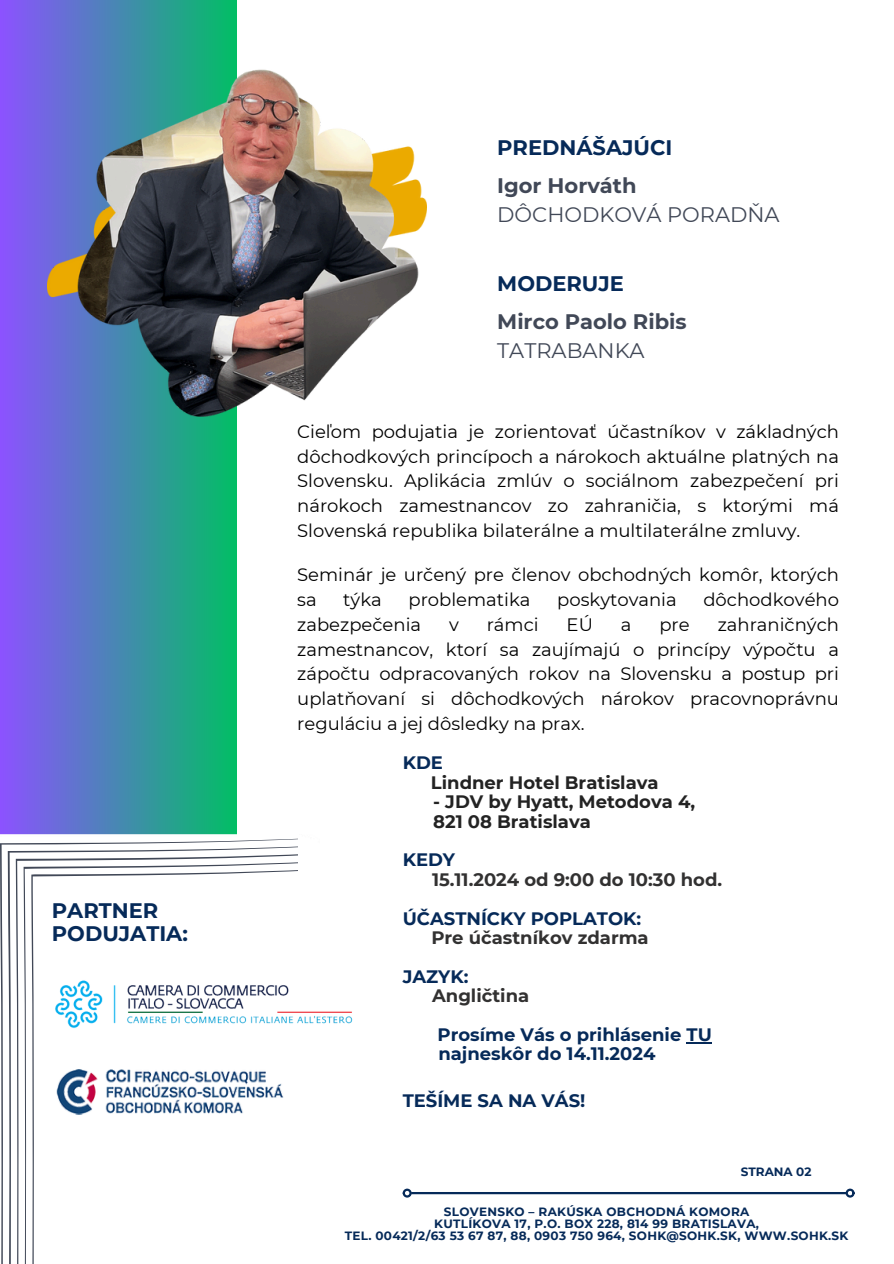
<style>
.page{position:relative;width:894px;height:1264px;background:#fff}
.page>*{position:absolute;margin:0;border:0;box-sizing:border-box;transform-origin:0 0}
.t1{font:700 21px/22.5px "Montserrat";color:#062a59}
.t2{font:21px/29.2px "Montserrat";color:#414857}
.t3{font:700 21px/29.2px "Montserrat";color:#414857}
.t4{font:18px/24.8px "Montserrat";color:#000;text-align:justify}
.t5{font:700 18px/19.4px "Montserrat";color:#062a59}
.t6{font:700 18px/19.4px "Montserrat";color:#232323}
.t7{font:700 18px "Montserrat";color:#323131}
.t8{font:700 12px "Montserrat";letter-spacing:.025em;color:#062a59}
.t9{font:700 12px "Montserrat";color:#062a59}
.s1{font-weight:700}
.s2{font-weight:400}
</style>
<div class="page">
<hr style="left:411px;top:1191px;width:434px;height:3px;background:#062a59">
<div style="left:402px;top:1188px;width:9px;height:9px;border:2px solid #062a59;border-radius:50%"></div>
<div style="left:845px;top:1188px;width:9px;height:9px;border:2px solid #062a59;border-radius:50%"></div>
<div style="left:0;top:0;width:237px;height:1263px;background:linear-gradient(to right,#8d52ff,#02be65)"></div>
<svg style="left:0;top:836px;width:297px;height:427px"></svg>
<svg style="left:8px;top:844px;width:289px;height:419px"></svg>
<svg style="left:16px;top:851px;width:281px;height:412px"></svg>
<svg style="left:24px;top:857px;width:7px;height:406px"></svg>
<svg style="left:31px;top:856px;width:266px;height:407px"></svg>
<img style="left:48px;top:39px;width:378px;height:378px">
<img style="left:52px;top:970px;width:301px;height:67px">
<img style="left:56px;top:1069px;width:228px;height:45px">
<svg style="left:686px;top:1042px;width:25px;height:1px"></svg>
<p class="t1" style="left:52px;top:899px;width:137px">PARTNER<br>PODUJATIA:</p>
<h6 class="t1" style="left:497px;top:136px;width:176px">PREDNÁŠAJÚCI</h6>
<h3 class="t2" style="left:497px;top:170px;width:284px"><span class="s1">Igor Horváth<br></span>DÔCHODKOVÁ PORADŇA</h3>
<p class="t1" style="left:497px;top:272px;width:128px">MODERUJE</p>
<p class="t3" style="left:497px;top:307px;width:191px">Mirco Paolo Ribis<br><span class="s2">TATRABANKA</span></p>
<p class="t4" style="left:297px;top:419px;width:543px">Cieľom podujatia je zorientovať účastníkov v základných dôchodkových princípoch a nárokoch aktuálne platných na Slovensku. Aplikácia zmlúv o sociálnom zabezpečení pri nárokoch zamestnancov zo zahraničia, s ktorými má Slovenská republika bilaterálne a multilaterálne zmluvy.</p>
<h1 class="t4" style="left:297px;top:562px;width:543px">Seminár je určený pre členov obchodných komôr, ktorých sa</h1>
<h1 class="t4" style="left:343px;top:587px;width:40px">týka</h1>
<h1 class="t4" style="left:408px;top:587px;width:123px">problematika</h1>
<h1 class="t4" style="left:557px;top:587px;width:121px">poskytovania</h1>
<h1 class="t4" style="left:703px;top:587px;width:137px">dôchodkového</h1>
<h1 class="t4" style="left:297px;top:612px;width:125px">zabezpečenia</h1>
<h1 class="t4" style="left:449px;top:612px;width:11px">v</h1>
<h1 class="t4" style="left:486px;top:612px;width:53px">rámci</h1>
<h1 class="t4" style="left:566px;top:612px;width:28px">EÚ</h1>
<h1 class="t4" style="left:620px;top:612px;width:12px">a</h1>
<h1 class="t4" style="left:659px;top:612px;width:32px">pre</h1>
<h1 class="t4" style="left:297px;top:612px;width:543px;text-indent:420px">zahraničných zamestnancov, ktorí sa zaujímajú o princípy výpočtu a zápočtu odpracovaných rokov na Slovensku a postup pri uplatňovaní si dôchodkových nárokov pracovnoprávnu reguláciu a jej dôsledky na prax.</h1>
<p class="t5" style="left:402px;top:753px;width:42px">KDE</p>
<p class="t6" style="left:431px;top:772px;width:229px">Lindner Hotel Bratislava</p>
<p class="t6" style="left:433px;top:792px;width:263px">- JDV by Hyatt, Metodova 4,<br>821 08 Bratislava</p>
<p class="t5" style="left:402px;top:850px;width:54px">KEDY</p>
<p class="t7" style="left:432px;top:868px;width:291px">15.11.2024 od 9:00 do 10:30 hod.</p>
<p class="t5" style="left:402px;top:908px;width:240px">ÚČASTNÍCKY POPLATOK:</p>
<p class="t7" style="left:431px;top:926px;width:219px">Pre účastníkov zdarma</p>
<p class="t5" style="left:402px;top:966px;width:67px">JAZYK:</p>
<p class="t7" style="left:432px;top:984px;width:99px">Angličtina</p>
<p class="t5" style="left:437px;top:1024px;width:276px">Prosíme Vás o prihlásenie TU najneskôr do 14.11.2024</p>
<p class="t5" style="left:402px;top:1090px;width:184px">TEŠÍME SA NA VÁS!</p>
<p class="t9" style="left:740px;top:1163px;width:72px">STRANA 02</p>
<h6 class="t8" style="left:444px;top:1204px;width:307px">SLOVENSKO – RAKÚSKA OBCHODNÁ KOMORA</h6>
<p class="t8" style="left:434px;top:1216px;width:326px">KUTLÍKOVA 17, P.O. BOX 228, 814 99 BRATISLAVA,</p>
<h1 class="t8" style="left:344px;top:1228px;width:505px">TEL. 00421/2/63 53 67 87, 88, 0903 750 964, SOHK@SOHK.SK, WWW.SOHK.SK</h1>
</div>
